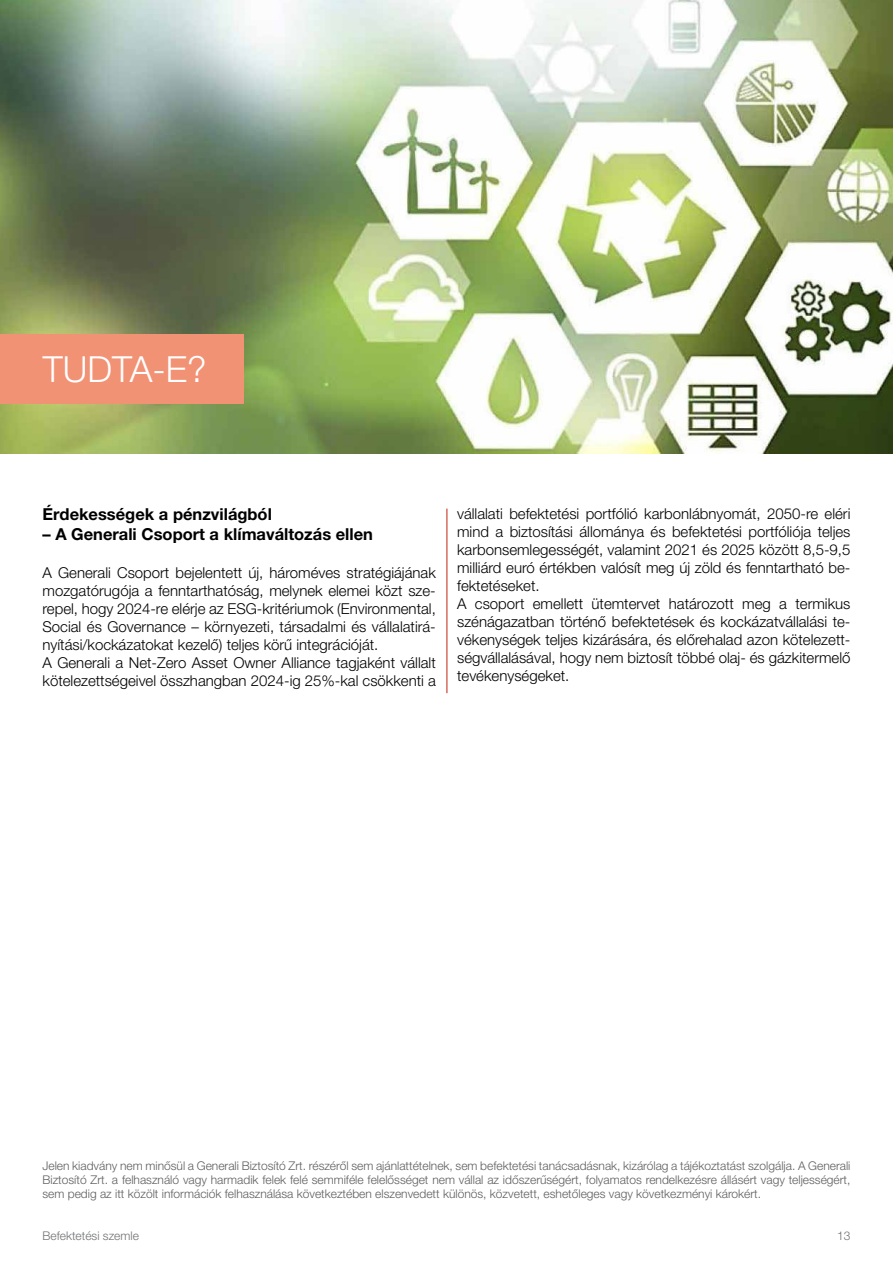
<style>
.page{position:relative;width:893px;height:1263px;background:#fff}
.page>*{position:absolute;margin:0;border:0;box-sizing:border-box;transform-origin:0 0}
.t1{font:300 36px "Helvetica Neue LT Pro";color:#fff}
.t2{font:700 16.5px "Helvetica Neue LT Pro";color:#000}
.t3{font:300 15px/18px "Helvetica Neue LT Pro";color:#000}
.t4{font:300 12px/14.4px "Helvetica Neue LT Pro";color:#5f5e5e;text-align:justify}
.t5{font:300 12px "Helvetica Neue LT Pro";color:#707173}
</style>
<div class="page">
<img style="left:0;top:0;width:893px;height:454px">
<hr style="left:447px;top:509px;width:1px;height:184px;background:#c1210d">
<div style="left:0;top:335px;width:243px;height:69px;background:#f29275"></div>
<h1 class="t1" style="left:43px;top:347px;width:165px">TUDTA-E?</h1>
<p class="t2" style="left:43px;top:504px;width:231px">Érdekességek a pénzvilágból</p>
<p class="t2" style="left:43px;top:524px;width:332px">– A Generali Csoport a klímaváltozás ellen</p>
<p class="t3" style="left:43px;top:563px;width:395px">A Generali Csoport bejelentett új, hároméves stratégiájának mozgatórugója a fenntarthatóság, melynek elemei közt sze&shy;repel, hogy 2024-re elérje az ESG-kritériumok (Environmental, Social és Governance – környezeti, társadalmi és vállalatirá&shy;nyítási/kockázatokat kezelő) teljes körű integrációját.<br>A Generali a Net-Zero Asset Owner Alliance tagjaként vállalt kötelezettségeivel összhangban 2024-ig 25%-kal csökkenti a</p>
<p class="t3" style="left:457px;top:505px;width:395px">vállalati befektetési portfólió karbonlábnyomát, 2050-re eléri mind a biztosítási állománya és befektetési portfóliója teljes karbonsemlegességét, valamint 2021 és 2025 között 8,5-9,5 milliárd euró értékben valósít meg új zöld és fenntartható be&shy;fektetéseket.<br>A csoport emellett ütemtervet határozott meg a termikus szénágazatban történő befektetések és kockázatvállalási te&shy;vékenységek teljes kizárására, és előrehalad azon kötelezett&shy;ségvállalásával, hogy nem biztosít többé olaj- és gázkitermelő tevékenységeket.</p>
<p class="t4" style="left:43px;top:1158px;width:809px">Jelen kiadvány nem minősül a Generali Biztosító Zrt. részéről sem ajánlattételnek, sem befektetési tanácsadásnak, kizárólag a tájékoztatást szolgálja. A Generali Biztosító Zrt. a felhasználó vagy harmadik felek felé semmiféle felelősséget nem vállal az időszerűségért, folyamatos rendelkezésre állásért vagy teljességért, sem pedig az itt közölt információk felhasználása következtében elszenvedett különös, közvetett, eshetőleges vagy következményi károkért.</p>
<p class="t5" style="left:43px;top:1228px;width:98px">Befektetési szemle</p>
<p class="t5" style="left:837px;top:1228px;width:15px">13</p>
</div>
